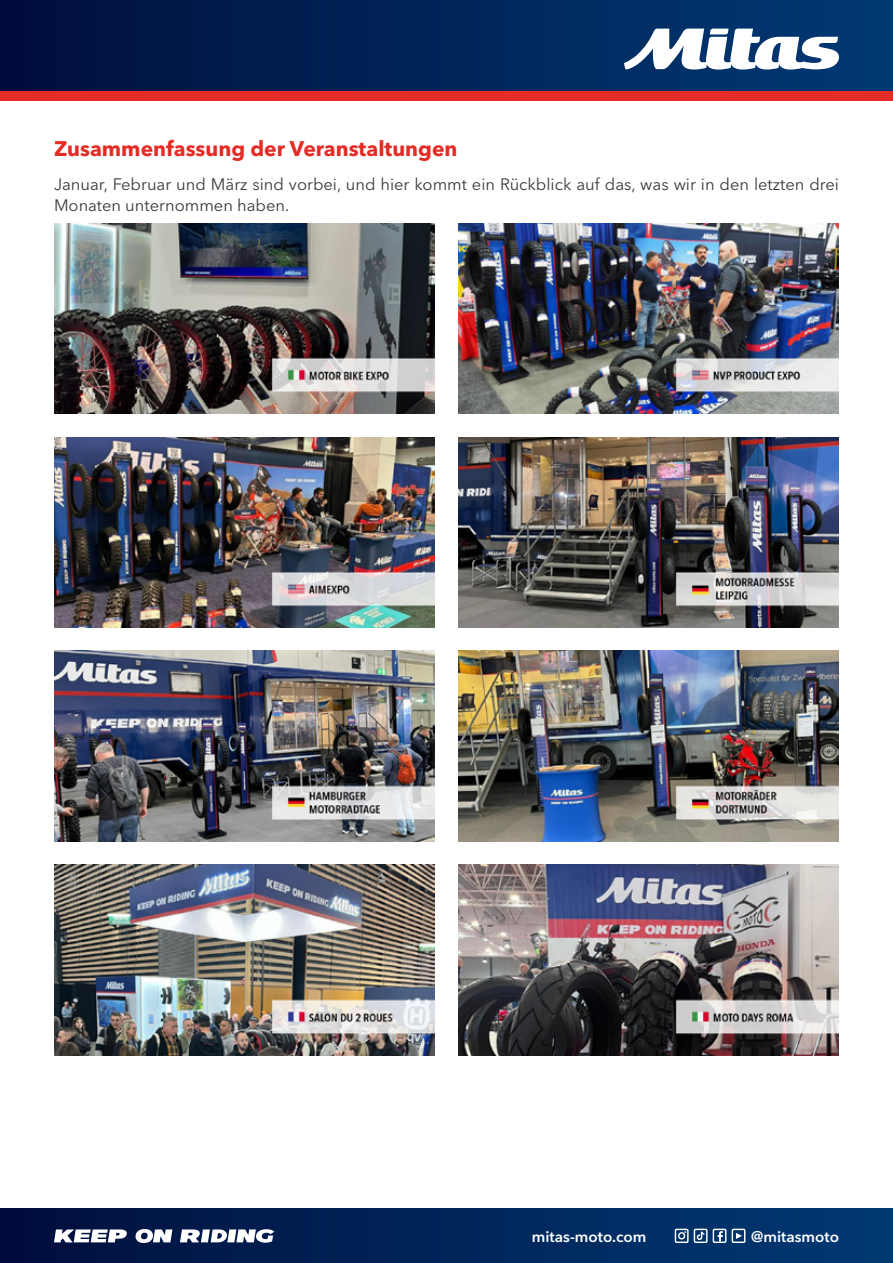
<style>
.page{position:relative;width:893px;height:1263px;background:#fff}
.page>*{position:absolute;margin:0;border:0;box-sizing:border-box;transform-origin:0 0}
.t1{font:700 21px "Avenir Next LT Pro";color:#e42b25}
.t2{font:16.5px/21px "Avenir Next LT Pro";color:#3c3b3c}
.t3{font:600 15.3px "Avenir Next LT Pro";color:#fff}
</style>
<div class="page">
<div style="left:0;top:1209px;width:893px;height:54px;background:linear-gradient(to right,#000f3d,#003a75)"></div>
<svg style="left:54px;top:1229px;width:73px;height:13px"></svg>
<svg style="left:135px;top:1229px;width:37px;height:14px"></svg>
<svg style="left:180px;top:1229px;width:94px;height:14px"></svg>
<svg style="left:675px;top:1229px;width:51px;height:14px"></svg>
<svg style="left:732px;top:1229px;width:13px;height:14px"></svg>
<div style="left:0;top:0;width:893px;height:92px;background:linear-gradient(to right,#000e3d,#013b75)"></div>
<div style="left:0;top:92px;width:893px;height:9px;background:#e42b25"></div>
<svg style="left:624px;top:29px;width:216px;height:41px"></svg>
<img style="left:54px;top:437px;width:381px;height:190px">
<img style="left:458px;top:651px;width:381px;height:190px">
<img style="left:54px;top:651px;width:381px;height:190px">
<img style="left:458px;top:437px;width:381px;height:190px">
<img style="left:54px;top:865px;width:381px;height:190px">
<img style="left:458px;top:223px;width:381px;height:191px">
<img style="left:458px;top:865px;width:381px;height:190px">
<img style="left:54px;top:223px;width:381px;height:191px">
<p class="t1" style="left:54px;top:136px;width:405px">Zusammenfassung der Veranstaltungen</p>
<p class="t2" style="left:54px;top:173px;width:786px">Januar, Februar und März sind vorbei, und hier kommt ein Rückblick auf das, was wir in den letzten drei<br>Monaten unternommen haben.</p>
<p class="t3" style="left:532px;top:1227px;width:116px">mitas-moto.com</p>
<p class="t3" style="left:751px;top:1227px;width:89px">@mitasmoto</p>
</div>
